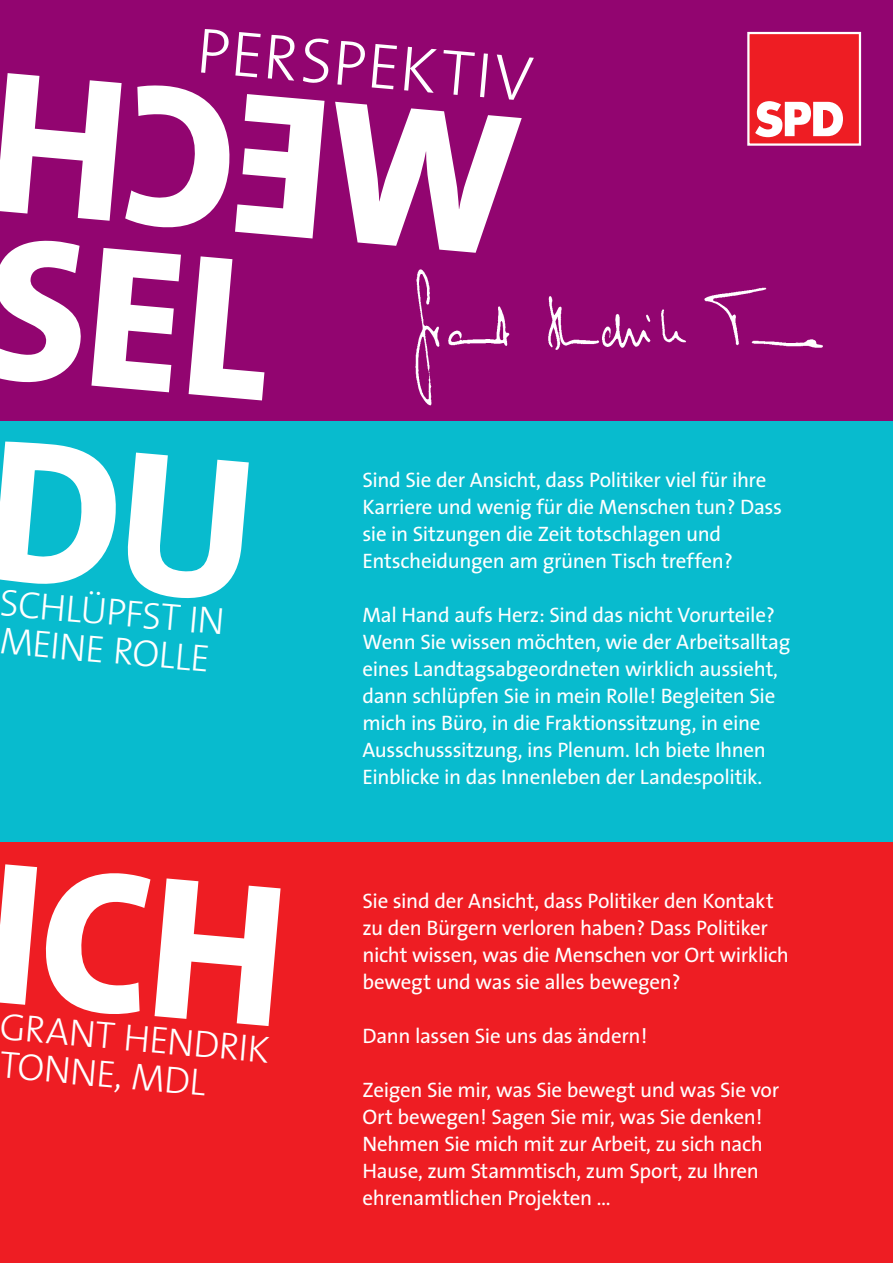
<style>
.page{position:relative;width:893px;height:1263px;background:#fff}
.page>*{position:absolute;margin:0;border:0;box-sizing:border-box;transform-origin:0 0}
.t1{font:300 64.65px "The Sans";color:#fff}
.t2{font:300 38.1px/38.1px "The Sans";color:#fff}
.t3{font:21px/27px "The Sans";letter-spacing:-.015em;color:#fff}
</style>
<div class="page">
<div style="left:0;top:0;width:893px;height:421px;background:#920570"></div>
<img style="left:415px;top:269px;width:408px;height:137px">
<div style="left:749px;top:33px;width:111px;height:111px;background:#ee1d23"></div>
<svg style="left:755px;top:101px;width:88px;height:36px"></svg>
<div style="left:747px;top:32px;width:114px;height:114px;border:2px solid #fff"></div>
<div style="left:0;top:842px;width:893px;height:421px;background:#ee1d23"></div>
<div style="left:0;top:421px;width:893px;height:421px;background:#08bbce"></div>
<h1 class="t1" style="left:201px;top:-3px;width:339px;rotate:5deg">PERSPEKTIV</h1>
<h2 class="t2" style="left:2px;top:582px;width:227px;rotate:5deg">SCHLÜPFST IN<br>MEINE ROLLE</h2>
<h2 class="t2" style="left:2px;top:1006px;width:272px;rotate:5deg">GRANT HENDRIK<br>TONNE, MDL</h2>
<p class="t3" style="left:362px;top:466px;width:421px">Sind Sie der Ansicht, dass Politiker viel für ihre Karriere und wenig für die Menschen tun? Dass sie in Sitzungen die Zeit totschlagen und Entscheidungen am grünen Tisch treffen?</p>
<p class="t3" style="left:362px;top:601px;width:429px">Mal Hand aufs Herz: Sind das nicht Vorurteile?<br>Wenn Sie wissen möchten, wie der Arbeitsalltag eines Landtagsabgeordneten wirklich aussieht, dann schlüpfen Sie in mein Rolle! Begleiten Sie mich ins Büro, in die Fraktionssitzung, in eine Ausschusssitzung, ins Plenum. Ich biete Ihnen Einblicke in das Innenleben der Landespolitik.</p>
<p class="t3" style="left:362px;top:887px;width:428px">Sie sind der Ansicht, dass Politiker den Kontakt zu den Bürgern verloren haben? Dass Politiker nicht wissen, was die Menschen vor Ort wirklich bewegt und was sie alles bewegen?</p>
<p class="t3" style="left:362px;top:1022px;width:286px">Dann lassen Sie uns das ändern!</p>
<p class="t3" style="left:362px;top:1076px;width:418px">Zeigen Sie mir, was Sie bewegt und was Sie vor Ort bewegen! Sagen Sie mir, was Sie denken!<br>Nehmen Sie mich mit zur Arbeit, zu sich nach Hause, zum Stammtisch, zum Sport, zu Ihren ehrenamtlichen Projekten …</p>
</div>
